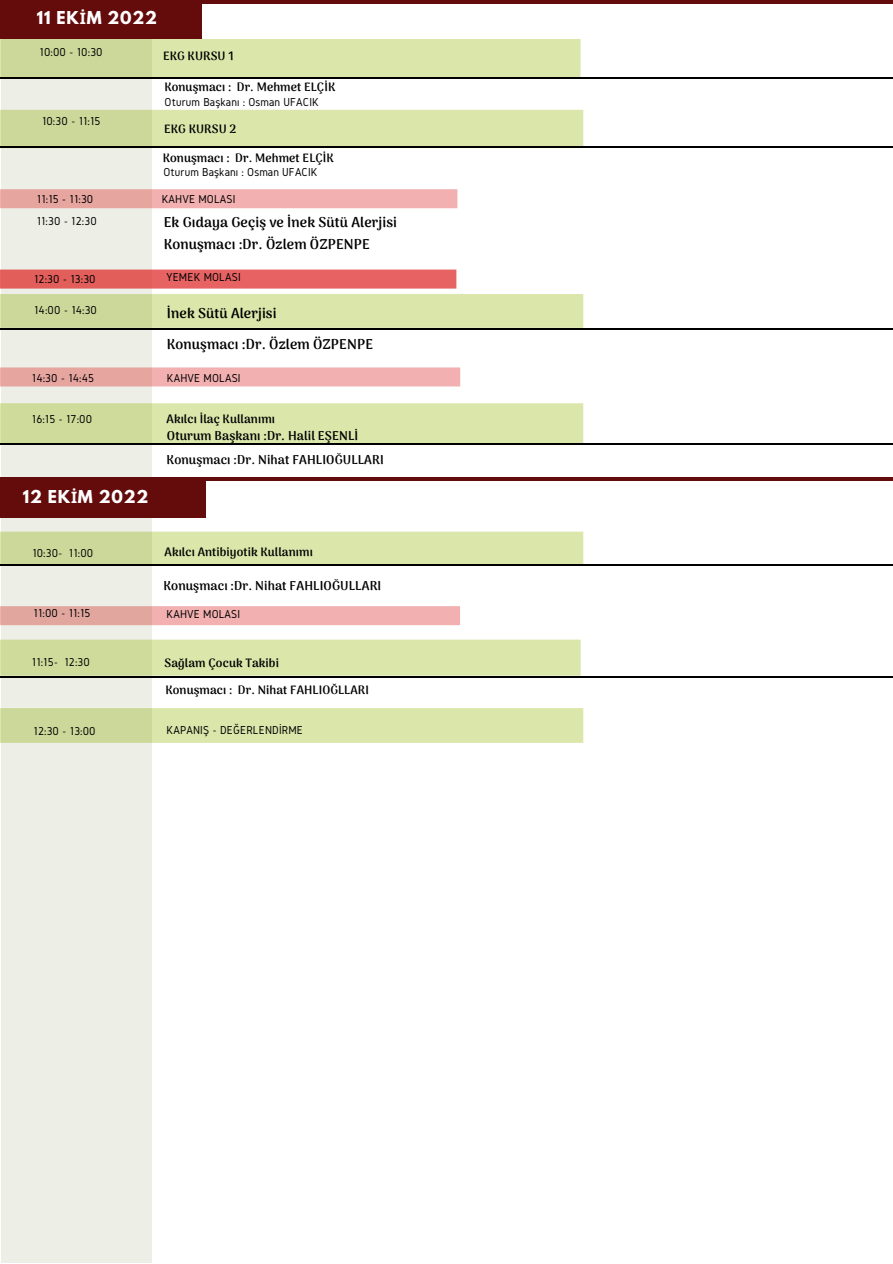
<style>
.page{position:relative;width:893px;height:1264px;background:#fff}
.page>*{position:absolute;margin:0;border:0;box-sizing:border-box;transform-origin:0 0}
.t1{font:700 15.75px "League Spartan";letter-spacing:.05em;color:#fff}
.t2{font:800 14.1px/21.9px "Arima Madurai";letter-spacing:.01em;color:#000}
.t3{font:800 12.6px "Arima Madurai";letter-spacing:.01em;color:#000}
.t4{font:12px "Gidole";letter-spacing:.01em;color:#000}
.t5{font:800 12px "Arima Madurai";letter-spacing:.01em;color:#000}
.s1{font-family:"Noto Sans"}
</style>
<div class="page">
<div style="left:0;top:531px;width:583px;height:35px;background:#dae6aa"></div>
<div style="left:0;top:110px;width:583px;height:38px;background:#dae6aa"></div>
<div style="left:0;top:39px;width:580px;height:39px;background:#dae6aa"></div>
<div style="left:0;top:708px;width:583px;height:35px;background:#dae6aa"></div>
<svg style="left:0;top:606px;width:460px;height:20px;background:#f2b3b3"></svg>
<svg style="left:1px;top:38px;width:151px;height:1224px;background:#e6e8d8"></svg>
<svg style="left:0;top:367px;width:460px;height:27px"></svg>
<svg style="left:0;top:269px;width:583px;height:66px"></svg>
<div style="left:0;top:0;width:202px;height:38px;background:#640b0b"></div>
<svg style="left:0;top:403px;width:583px;height:49px;background:#d7e1ae"></svg>
<svg style="left:0;top:639px;width:580px;height:44px;background:#d6e1ad"></svg>
<div style="left:0;top:479px;width:206px;height:38px;background:#640b0b"></div>
<hr style="left:0;top:0;width:892px;height:3px;background:#640b0b">
<hr style="left:0;top:477px;width:892px;height:4px;background:#640b0b">
<hr style="left:0;top:78px;width:892px;height:1px;background:#000">
<hr style="left:0;top:146px;width:892px;height:1px;background:#000">
<svg style="left:0;top:189px;width:457px;height:27px"></svg>
<hr style="left:0;top:328px;width:892px;height:1px;background:#000">
<hr style="left:0;top:443px;width:892px;height:1px;background:#000">
<hr style="left:0;top:564px;width:892px;height:1px;background:#000">
<hr style="left:0;top:676px;width:892px;height:1px;background:#000">
<h1 class="t1" style="left:37px;top:9px;width:121px">11 EK<span class="s1">İ</span>M 2022</h1>
<p class="t4" style="left:40px;top:45px;width:65px">10:00 - 10:30</p>
<p class="t5" style="left:163px;top:49px;width:72px">EKG KURSU 1</p>
<p class="t5" style="left:164px;top:80px;width:172px">Konuşmacı : Dr. Mehmet ELÇİK</p>
<p class="t4" style="left:42px;top:114px;width:60px">10:30 - 11:15</p>
<p class="t4" style="left:165px;top:95px;width:156px">Oturum Başkanı : Osman UFACIK</p>
<p class="t5" style="left:164px;top:122px;width:74px">EKG KURSU 2</p>
<p class="t5" style="left:163px;top:151px;width:172px">Konuşmacı : Dr. Mehmet ELÇİK</p>
<p class="t4" style="left:163px;top:166px;width:156px">Oturum Başkanı : Osman UFACIK</p>
<p class="t4" style="left:37px;top:192px;width:58px">11:15 - 11:30</p>
<p class="t4" style="left:162px;top:192px;width:75px">KAHVE MOLASI</p>
<p class="t4" style="left:37px;top:214px;width:61px">11:30 - 12:30</p>
<p class="t2" style="left:164px;top:211px;width:235px">Ek Gıdaya Geçiş ve İnek Sütü Alerjisi<br>Konuşmacı :Dr. Özlem ÖZPENPE</p>
<p class="t4" style="left:34px;top:273px;width:63px">12:30 - 13:30</p>
<p class="t4" style="left:166px;top:270px;width:76px">YEMEK MOLASI</p>
<p class="t4" style="left:34px;top:303px;width:64px">14:00 - 14:30</p>
<p class="t2" style="left:167px;top:302px;width:111px">İnek Sütü Alerjisi</p>
<p class="t2" style="left:167px;top:333px;width:208px">Konuşmacı :Dr. Özlem ÖZPENPE</p>
<p class="t4" style="left:32px;top:371px;width:64px">14:30 - 14:45</p>
<p class="t4" style="left:167px;top:372px;width:75px">KAHVE MOLASI</p>
<p class="t4" style="left:32px;top:413px;width:62px">16:15 - 17:00</p>
<p class="t5" style="left:166px;top:412px;width:110px">Akılcı İlaç Kullanımı</p>
<p class="t3" style="left:167px;top:428px;width:193px">Oturum Başkanı :Dr. Halil EŞENLİ</p>
<h1 class="t1" style="left:23px;top:488px;width:127px">12 EK<span class="s1">İ</span>M 2022</h1>
<p class="t3" style="left:166px;top:452px;width:219px">Konuşmacı :Dr. Nihat FAHLIOĞULLARI</p>
<p class="t4" style="left:32px;top:547px;width:62px">10:30- 11:00</p>
<p class="t5" style="left:164px;top:545px;width:150px">Akılcı Antibiyotik Kullanımı</p>
<p class="t3" style="left:163px;top:578px;width:219px">Konuşmacı :Dr. Nihat FAHLIOĞULLARI</p>
<p class="t4" style="left:34px;top:606px;width:58px">11:00 - 11:15</p>
<p class="t4" style="left:166px;top:607px;width:75px">KAHVE MOLASI</p>
<p class="t4" style="left:32px;top:655px;width:59px">11:15- 12:30</p>
<p class="t4" style="left:34px;top:724px;width:64px">12:30 - 13:00</p>
<p class="t5" style="left:165px;top:656px;width:116px">Sağlam Çocuk Takibi</p>
<p class="t5" style="left:165px;top:683px;width:205px">Konuşmacı : Dr. Nihat FAHLIOĞLLARI</p>
<p class="t4" style="left:166px;top:723px;width:138px">KAPANIŞ - DEĞERLENDİRME</p>
</div>
